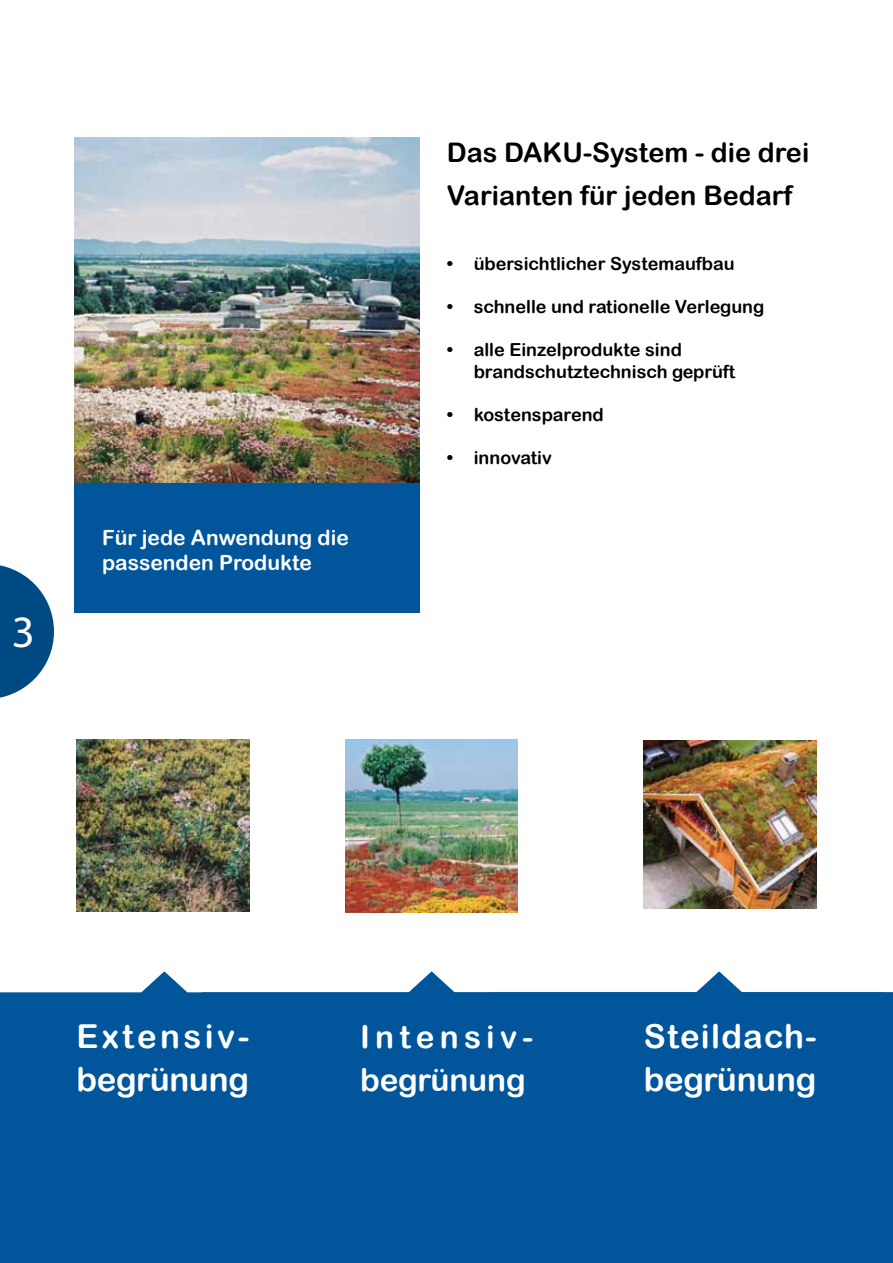
<style>
.page{position:relative;width:893px;height:1263px;background:#fff}
.page>*{position:absolute;margin:0;border:0;box-sizing:border-box;transform-origin:0 0}
.t1{font:45px "Myriad Pro";color:#fff}
.t2{font:33px/43.2px "Arial Rounded MT Bold";letter-spacing:-.005em;color:#fff}
.t3{font:31.5px/43.2px "Arial Rounded MT Bold";color:#fff}
.t4{font:27px/43.2px "Arial Rounded MT Bold";color:#000}
.t5{font:21px/25.2px "Arial Rounded MT Bold";color:#fff}
.t6{font:18px/21.6px "Arial Rounded MT Bold";color:#000}
</style>
<div class="page">
<div style="left:0;top:971px;width:201px;height:292px;background:#00559b"></div>
<img style="left:74px;top:138px;width:346px;height:346px">
<div style="left:74px;top:484px;width:346px;height:129px;background:#00559b"></div>
<img style="left:76px;top:739px;width:173px;height:173px">
<img style="left:345px;top:739px;width:173px;height:173px">
<img style="left:644px;top:740px;width:172px;height:168px">
<div style="left:201px;top:971px;width:288px;height:292px;background:#00559b"></div>
<svg style="left:489px;top:971px;width:404px;height:292px;background:#1160a1"></svg>
<svg style="left:0;top:565px;width:54px;height:133px"></svg>
<h1 class="t1" style="left:12px;top:604px;width:25px">3</h1>
<p class="t5" style="left:102px;top:524px;width:248px">Für jede Anwendung die passenden Produkte</p>
<h3 class="t4" style="left:447px;top:130px;width:364px">Das DAKU-System - die drei<br>Varianten für jeden Bedarf</h3>
<p class="t6" style="left:447px;top:253px;width:289px">• übersichtlicher Systemaufbau</p>
<p class="t6" style="left:447px;top:296px;width:319px">• schnelle und rationelle Verlegung</p>
<p class="t6" style="left:474px;top:339px;width:263px;text-indent:-27px">• alle Einzelprodukte sind brandschutztechnisch geprüft</p>
<p class="t6" style="left:447px;top:404px;width:159px">• kostensparend</p>
<p class="t6" style="left:447px;top:447px;width:107px">• innovativ</p>
<h2 class="t2" style="left:76px;top:1014px;width:174px">Extensiv&shy;begrünung</h2>
<h3 class="t3" style="left:360px;top:1014px;width:174px">Intensiv&shy;begrünung</h3>
<h2 class="t2" style="left:644px;top:1014px;width:174px">Steildach&shy;begrünung</h2>
</div>
